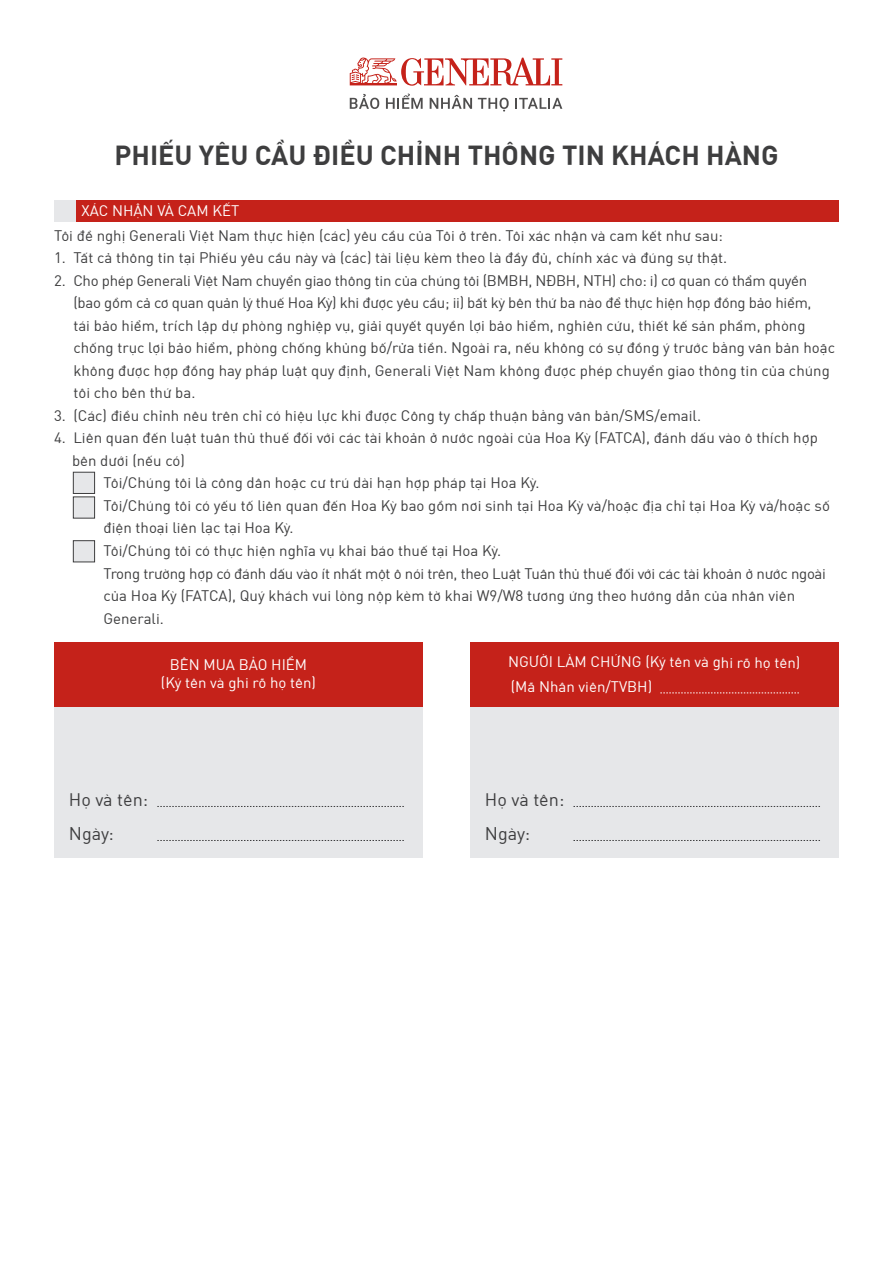
<style>
.page{position:relative;width:893px;height:1263px;background:#fff}
.page>*{position:absolute;margin:0;border:0;box-sizing:border-box;transform-origin:0 0}
.t1{font:700 27px "Generali Display";color:#3e3e3f}
.t2{font:18px "Generali Display";color:#3e3e3f}
.t3{font:15px/22.5px "Generali Display";color:#3e3e3f}
.t4{font:15px/22.5px "Generali Display";letter-spacing:-.02em;color:#3e3e3f}
.t5{font:15px "Generali Display";letter-spacing:-.005em;color:#fff}
</style>
<div class="page">
<div style="left:76px;top:200px;width:763px;height:21px;background:#c5221a"></div>
<div style="left:54px;top:200px;width:21px;height:21px;background:#e6e7e9"></div>
<svg style="left:350px;top:58px;width:212px;height:28px"></svg>
<svg style="left:350px;top:94px;width:29px;height:15px"></svg>
<svg style="left:386px;top:94px;width:37px;height:15px"></svg>
<svg style="left:430px;top:95px;width:42px;height:14px"></svg>
<svg style="left:478px;top:98px;width:31px;height:14px"></svg>
<svg style="left:515px;top:98px;width:47px;height:11px"></svg>
<div style="left:54px;top:642px;width:369px;height:216px;background:#e6e7e9"></div>
<div style="left:470px;top:642px;width:369px;height:216px;background:#e6e7e9"></div>
<div style="left:54px;top:642px;width:369px;height:64px;background:#c5221a"></div>
<div style="left:470px;top:642px;width:369px;height:64px;background:#c5221a"></div>
<svg style="left:157px;top:806px;width:247px;height:1px"></svg>
<svg style="left:573px;top:806px;width:247px;height:1px"></svg>
<svg style="left:157px;top:840px;width:247px;height:1px"></svg>
<svg style="left:573px;top:840px;width:247px;height:1px"></svg>
<div style="left:73px;top:472px;width:22px;height:22px;background:#e6e7e9;border:1px solid #3e3e3f"></div>
<div style="left:73px;top:497px;width:22px;height:21px;background:#e6e7e9;border:1px solid #3e3e3f"></div>
<div style="left:73px;top:540px;width:22px;height:22px;background:#e6e7e9;border:1px solid #3e3e3f"></div>
<svg style="left:660px;top:693px;width:139px;height:1px"></svg>
<p class="t1" style="left:115px;top:134px;width:666px">PHIẾU YÊU CẦU ĐIỀU CHỈNH THÔNG TIN KHÁCH HÀNG</p>
<p class="t5" style="left:81px;top:199px;width:159px">XÁC NHẬN VÀ CAM KẾT</p>
<p class="t3" style="left:54px;top:223px;width:670px">Tôi đề nghị Generali Việt Nam thực hiện (các) yêu cầu của Tôi ở trên. Tôi xác nhận và cam kết như sau:</p>
<p class="t3" style="left:54px;top:246px;width:675px">1. Tất cả thông tin tại Phiếu yêu cầu này và (các) tài liệu kèm theo là đầy đủ, chính xác và đúng sự thật.</p>
<p class="t3" style="left:74px;top:268px;width:763px;text-indent:-20px">2. Cho phép Generali Việt Nam chuyển giao thông tin của chúng tôi (BMBH, NĐBH, NTH) cho: i) cơ quan có thẩm quyền (bao gồm cả cơ quan quản lý thuế Hoa Kỳ) khi được yêu cầu; ii) bất kỳ bên thứ ba nào để thực hiện hợp đồng bảo hiểm,<br>tái bảo hiểm, trích lập dự phòng nghiệp vụ, giải quyết quyền lợi bảo hiểm, nghiên cứu, thiết kế sản phẩm, phòng chống trục lợi bảo hiểm, phòng chống khủng bố/rửa tiền. Ngoài ra, nếu không có sự đồng ý trước bằng văn bản hoặc không được hợp đồng hay pháp luật quy định, Generali Việt Nam không được phép chuyển giao thông tin của chúng tôi cho bên thứ ba.</p>
<p class="t3" style="left:54px;top:403px;width:649px">3. (Các) điều chỉnh nêu trên chỉ có hiệu lực khi được Công ty chấp thuận bằng văn bản/SMS/email.</p>
<p class="t3" style="left:72px;top:426px;width:747px;text-indent:-18px">4. Liên quan đến luật tuân thủ thuế đối với các tài khoản ở nước ngoài của Hoa Kỳ (FATCA), đánh dấu vào ô thích hợp bên dưới (nếu có)</p>
<p class="t3" style="left:104px;top:471px;width:437px">Tôi/Chúng tôi là công dân hoặc cư trú dài hạn hợp pháp tại Hoa Kỳ.</p>
<p class="t3" style="left:104px;top:493px;width:728px">Tôi/Chúng tôi có yếu tố liên quan đến Hoa Kỳ bao gồm nơi sinh tại Hoa Kỳ và/hoặc địa chỉ tại Hoa Kỳ và/hoặc số điện thoại liên lạc tại Hoa Kỳ.</p>
<p class="t3" style="left:104px;top:538px;width:399px">Tôi/Chúng tôi có thực hiện nghĩa vụ khai báo thuế tại Hoa Kỳ.</p>
<p class="t4" style="left:104px;top:561px;width:724px">Trong trường hợp có đánh dấu vào ít nhất một ô nói trên, theo Luật Tuân thủ thuế đối với các tài khoản ở nước ngoài của Hoa Kỳ (FATCA), Quý khách vui lòng nộp kèm tờ khai W9/W8 tương ứng theo hướng dẫn của nhân viên</p>
<p class="t3" style="left:104px;top:606px;width:62px">Generali.</p>
<p class="t5" style="left:170px;top:653px;width:139px">BÊN MUA BẢO HIỂM</p>
<p class="t5" style="left:161px;top:671px;width:156px">(Ký tên và ghi rõ họ tên)</p>
<p class="t2" style="left:69px;top:786px;width:81px">Họ và tên:</p>
<p class="t2" style="left:69px;top:819px;width:47px">Ngày:</p>
<p class="t5" style="left:508px;top:650px;width:294px">NGƯỜI LÀM CHỨNG (Ký tên và ghi rõ họ tên)</p>
<p class="t5" style="left:511px;top:675px;width:143px">(Mã Nhân viên/TVBH)</p>
<p class="t2" style="left:485px;top:786px;width:81px">Họ và tên:</p>
<p class="t2" style="left:485px;top:819px;width:47px">Ngày:</p>
</div>
